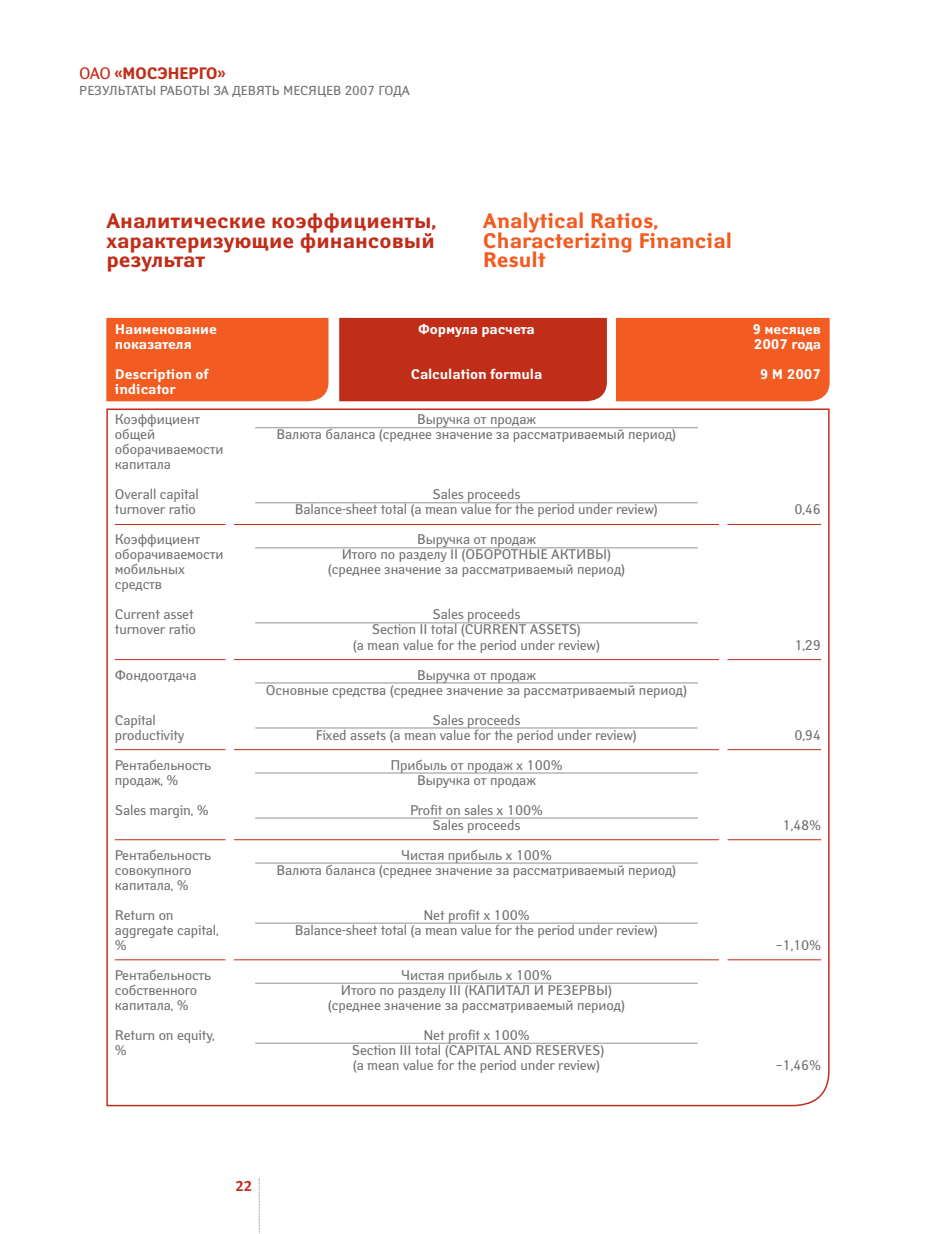
<style>
.page{position:relative;width:936px;height:1234px;background:#fff}
.page>*{position:absolute;margin:0;border:0;box-sizing:border-box;transform-origin:0 0}
.t1{font:700 21px/19.5px "Yanus C";color:#c02d19;text-align:justify}
.t2{font:700 21px/19.5px "Yanus C";color:#f25b21}
.t3{font:700 16.5px "Yanus C";letter-spacing:-.03em;color:#c02d19}
.t4{font:15px "Meta Bold Caps LFC";color:#c02d19}
.t5{font:13.95px/15px "Yanus C";letter-spacing:-.005em;color:#717074;text-align:center}
.t6{font:700 13.95px/15px "Yanus C";letter-spacing:-.005em;color:#fff}
.t7{font:13.05px "Yanus C";color:#717074}
.s1{font-weight:400}
</style>
<div class="page">
<svg style="left:259px;top:1178px;width:1px;height:55px"></svg>
<svg style="left:106px;top:408px;width:723px;height:698px"></svg>
<div style="left:339px;top:318px;width:268px;height:83px;background:#c02d19"></div>
<hr style="left:255px;top:427px;width:442px;height:1px;background:#919195">
<hr style="left:255px;top:502px;width:442px;height:1px;background:#919195">
<hr style="left:234px;top:524px;width:485px;height:1px;background:#c02d19">
<hr style="left:255px;top:547px;width:442px;height:1px;background:#919195">
<hr style="left:255px;top:622px;width:442px;height:1px;background:#919195">
<hr style="left:234px;top:659px;width:485px;height:1px;background:#c02d19">
<hr style="left:255px;top:682px;width:442px;height:1px;background:#919195">
<hr style="left:255px;top:727px;width:442px;height:1px;background:#919195">
<hr style="left:234px;top:749px;width:485px;height:1px;background:#c02d19">
<hr style="left:255px;top:772px;width:442px;height:1px;background:#919195">
<hr style="left:255px;top:817px;width:442px;height:1px;background:#919195">
<hr style="left:234px;top:839px;width:485px;height:1px;background:#c02d19">
<hr style="left:255px;top:862px;width:442px;height:1px;background:#919195">
<hr style="left:255px;top:922px;width:442px;height:1px;background:#919195">
<hr style="left:234px;top:959px;width:485px;height:1px;background:#c02d19">
<hr style="left:255px;top:982px;width:442px;height:1px;background:#919195">
<hr style="left:255px;top:1042px;width:442px;height:1px;background:#919195">
<div style="left:616px;top:318px;width:213px;height:83px;background:#f25b21"></div>
<div style="left:106px;top:318px;width:222px;height:83px;background:#f25b21"></div>
<hr style="left:115px;top:524px;width:110px;height:1px;background:#c02d19">
<hr style="left:115px;top:659px;width:110px;height:1px;background:#c02d19">
<hr style="left:115px;top:749px;width:110px;height:1px;background:#c02d19">
<hr style="left:115px;top:839px;width:110px;height:1px;background:#c02d19">
<hr style="left:115px;top:959px;width:110px;height:1px;background:#c02d19">
<hr style="left:727px;top:524px;width:94px;height:1px;background:#c02d19">
<hr style="left:727px;top:659px;width:94px;height:1px;background:#c02d19">
<hr style="left:727px;top:749px;width:94px;height:1px;background:#c02d19">
<hr style="left:727px;top:839px;width:94px;height:1px;background:#c02d19">
<hr style="left:727px;top:959px;width:94px;height:1px;background:#c02d19">
<p class="t3" style="left:79px;top:64px;width:148px"><span class="s1">ОАО</span> «МОСЭНЕРГО»</p>
<p class="t7" style="left:79px;top:83px;width:332px">РЕЗУЛЬТАТЫ РАБОТЫ ЗА ДЕВЯТЬ МЕСЯЦЕВ 2007 ГОДА</p>
<h1 class="t1" style="left:106px;top:211px;width:331px">Аналитические коэффициенты, характеризующие финансовый результат</h1>
<h1 class="t2" style="left:483px;top:211px;width:251px">Analytical Ratios,<br>Characterizing Financial<br>Result</h1>
<p class="t6" style="left:115px;top:322px;width:103px">Наименование показателя</p>
<p class="t6" style="left:115px;top:367px;width:95px">Description of indicator</p>
<p class="t5" style="left:115px;top:412px;width:110px;text-align:left">Коэффициент общей оборачиваемости капитала</p>
<p class="t5" style="left:115px;top:487px;width:85px;text-align:left">Overall capital turnover ratio</p>
<p class="t5" style="left:115px;top:532px;width:110px;text-align:left">Коэффициент оборачиваемости мобильных средств</p>
<p class="t5" style="left:115px;top:607px;width:82px;text-align:left">Current asset turnover ratio</p>
<p class="t5" style="left:115px;top:667px;width:83px">Фондоотдача</p>
<p class="t5" style="left:115px;top:712px;width:71px;text-align:left">Capital productivity</p>
<p class="t5" style="left:115px;top:757px;width:98px;text-align:left">Рентабельность продаж, %</p>
<p class="t5" style="left:115px;top:802px;width:95px">Sales margin, %</p>
<p class="t5" style="left:115px;top:847px;width:98px;text-align:left">Рентабельность совокупного капитала, %</p>
<p class="t5" style="left:115px;top:907px;width:105px;text-align:left">Return on aggregate capital, %</p>
<p class="t5" style="left:115px;top:967px;width:98px;text-align:left">Рентабельность собственного капитала, %</p>
<p class="t5" style="left:115px;top:1027px;width:101px;text-align:left">Return on equity, %</p>
<p class="t6" style="left:418px;top:322px;width:118px">Формула расчета</p>
<p class="t6" style="left:411px;top:367px;width:133px">Calculation formula</p>
<p class="t5" style="left:276px;top:412px;width:401px">Выручка от продаж<br>Валюта баланса (среднее значение за рассматриваемый период)</p>
<p class="t5" style="left:295px;top:487px;width:364px">Sales proceeds<br>Balance-sheet total (a mean value for the period under review)</p>
<p class="t5" style="left:328px;top:532px;width:299px">Выручка от продаж<br>Итого по разделу II (ОБОРОТНЫЕ АКТИВЫ) (среднее значение за рассматриваемый период)</p>
<p class="t5" style="left:353px;top:607px;width:249px">Sales proceeds<br>Section II total (CURRENT ASSETS)<br>(a mean value for the period under review)</p>
<p class="t5" style="left:266px;top:667px;width:423px">Выручка от продаж<br>Основные средства (среднее значение за рассматриваемый период)</p>
<p class="t5" style="left:316px;top:712px;width:322px">Sales proceeds<br>Fixed assets (a mean value for the period under review)</p>
<p class="t5" style="left:390px;top:757px;width:174px">Прибыль от продаж x 100%<br>Выручка от продаж</p>
<p class="t5" style="left:410px;top:802px;width:134px">Profit on sales x 100%<br>Sales proceeds</p>
<p class="t5" style="left:276px;top:847px;width:401px">Чистая прибыль x 100%<br>Валюта баланса (среднее значение за рассматриваемый период)</p>
<p class="t5" style="left:295px;top:907px;width:364px">Net profit x 100%<br>Balance-sheet total (a mean value for the period under review)</p>
<p class="t5" style="left:328px;top:967px;width:299px">Чистая прибыль x 100%<br>Итого по разделу III (КАПИТАЛ И РЕЗЕРВЫ) (среднее значение за рассматриваемый период)</p>
<p class="t5" style="left:352px;top:1027px;width:254px">Net profit x 100%<br>Section III total (CAPITAL AND RESERVES) (a mean value for the period under review)</p>
<p class="t6" style="left:752px;top:322px;width:70px">9 месяцев<br>2007 года</p>
<p class="t6" style="left:759px;top:367px;width:63px">9 M 2007</p>
<p class="t5" style="left:794px;top:502px;width:28px">0,46</p>
<p class="t5" style="left:794px;top:637px;width:28px">1,29</p>
<p class="t5" style="left:794px;top:727px;width:28px">0,94</p>
<p class="t5" style="left:782px;top:817px;width:40px">1,48%</p>
<p class="t5" style="left:775px;top:937px;width:47px">–1,10%</p>
<p class="t5" style="left:775px;top:1057px;width:47px">–1,46%</p>
<p class="t4" style="left:235px;top:1180px;width:18px">22</p>
</div>
